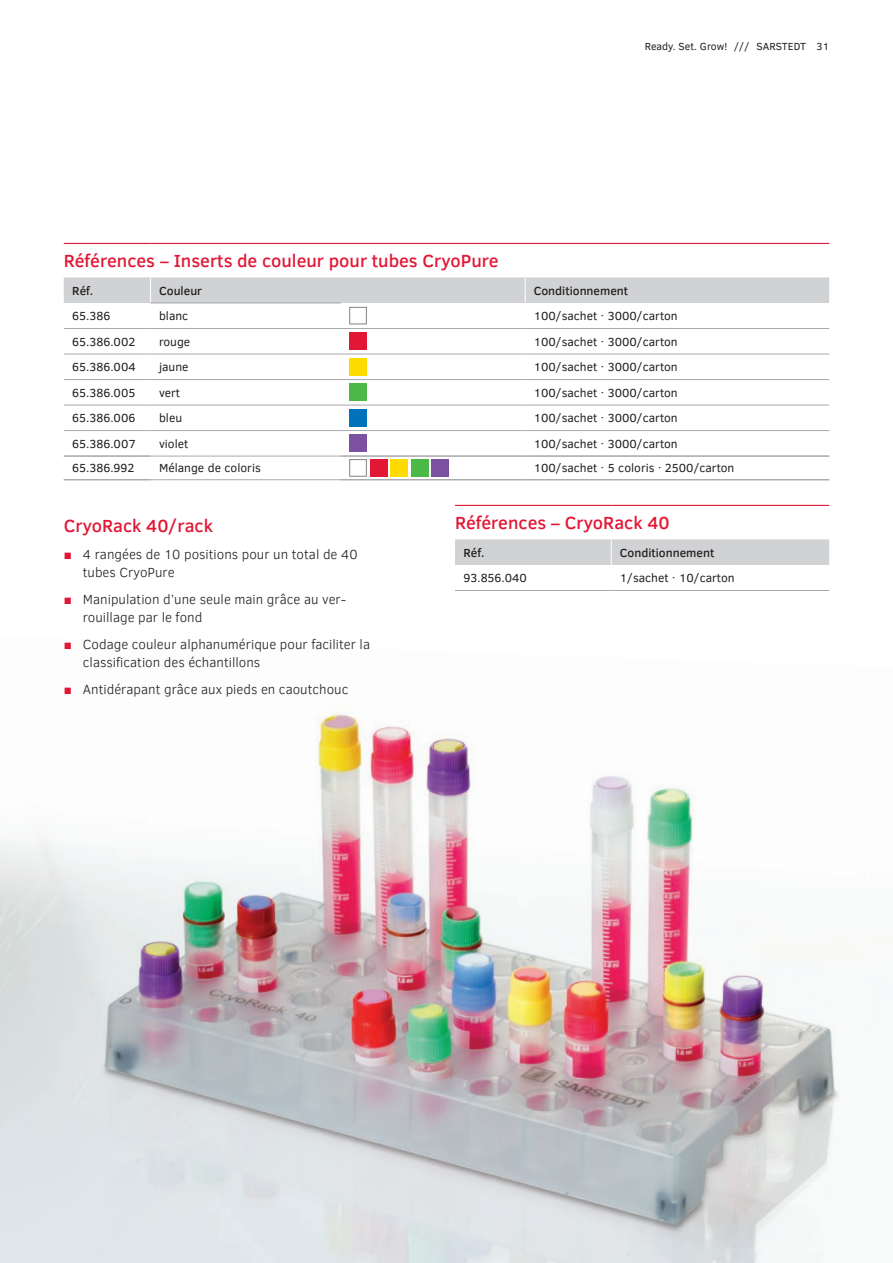
<style>
.page{position:relative;width:893px;height:1263px;background:#fff}
.page>*{position:absolute;margin:0;border:0;box-sizing:border-box;transform-origin:0 0}
.t1{font:500 18px "Clear Sans";color:#e21736}
.t2{font:300 13.5px/18px "Clear Sans";color:#231f20}
.t3{font:12px "Clear Sans";color:#231f20}
.t4{font:500 12px "Clear Sans";color:#231f20}
.t5{font:10.5px "Clear Sans";color:#231f20}
.s1{font-weight:400;color:#e21736}
</style>
<div class="page">
<img style="left:0;top:714px;width:840px;height:549px">
<hr style="left:64px;top:243px;width:87px;height:1px;background:#e21736">
<hr style="left:151px;top:243px;width:190px;height:1px;background:#e21736">
<hr style="left:341px;top:243px;width:184px;height:1px;background:#e21736">
<hr style="left:525px;top:243px;width:304px;height:1px;background:#e21736">
<div style="left:64px;top:277px;width:765px;height:26px;background:#d1d2d4"></div>
<hr style="left:64px;top:328px;width:87px;height:1px;background:#a8a9ad">
<hr style="left:341px;top:328px;width:184px;height:1px;background:#a8a9ad">
<hr style="left:525px;top:328px;width:304px;height:1px;background:#a8a9ad">
<hr style="left:64px;top:354px;width:87px;height:1px;background:#a8a9ad">
<hr style="left:341px;top:354px;width:184px;height:1px;background:#a8a9ad">
<hr style="left:525px;top:354px;width:304px;height:1px;background:#a8a9ad">
<hr style="left:64px;top:379px;width:87px;height:1px;background:#a8a9ad">
<hr style="left:341px;top:379px;width:184px;height:1px;background:#a8a9ad">
<hr style="left:525px;top:379px;width:304px;height:1px;background:#a8a9ad">
<hr style="left:64px;top:405px;width:87px;height:1px;background:#a8a9ad">
<hr style="left:341px;top:405px;width:184px;height:1px;background:#a8a9ad">
<hr style="left:525px;top:405px;width:304px;height:1px;background:#a8a9ad">
<hr style="left:64px;top:430px;width:87px;height:1px;background:#a8a9ad">
<hr style="left:341px;top:430px;width:184px;height:1px;background:#a8a9ad">
<hr style="left:525px;top:430px;width:304px;height:1px;background:#a8a9ad">
<hr style="left:64px;top:456px;width:87px;height:1px;background:#a8a9ad">
<hr style="left:341px;top:456px;width:184px;height:1px;background:#a8a9ad">
<hr style="left:525px;top:456px;width:304px;height:1px;background:#a8a9ad">
<hr style="left:64px;top:479px;width:87px;height:1px;background:#a8a9ad">
<hr style="left:64px;top:480px;width:87px;height:1px;background:#a8a9ad">
<hr style="left:341px;top:479px;width:184px;height:1px;background:#a8a9ad">
<hr style="left:341px;top:480px;width:184px;height:1px;background:#a8a9ad">
<hr style="left:525px;top:479px;width:304px;height:1px;background:#a8a9ad">
<hr style="left:525px;top:480px;width:304px;height:1px;background:#a8a9ad">
<hr style="left:151px;top:328px;width:190px;height:1px;background:#a8a9ad">
<hr style="left:151px;top:354px;width:190px;height:1px;background:#a8a9ad">
<hr style="left:151px;top:379px;width:190px;height:1px;background:#a8a9ad">
<hr style="left:151px;top:405px;width:190px;height:1px;background:#a8a9ad">
<hr style="left:151px;top:430px;width:190px;height:1px;background:#a8a9ad">
<hr style="left:151px;top:456px;width:190px;height:1px;background:#a8a9ad">
<hr style="left:151px;top:479px;width:190px;height:1px;background:#a8a9ad">
<hr style="left:150px;top:303px;width:191px;height:1px;background:#a8a9ad">
<div style="left:350px;top:307px;width:17px;height:17px;border:1px solid #808285"></div>
<div style="left:350px;top:333px;width:17px;height:17px;background:#e21736"></div>
<div style="left:350px;top:358px;width:17px;height:17px;background:#ffdc01"></div>
<div style="left:350px;top:384px;width:17px;height:17px;background:#4cb848"></div>
<div style="left:350px;top:409px;width:17px;height:17px;background:#0072bc"></div>
<div style="left:350px;top:435px;width:17px;height:17px;background:#7c51a1"></div>
<div style="left:350px;top:459px;width:17px;height:17px;border:1px solid #808285"></div>
<div style="left:370px;top:459px;width:17px;height:17px;background:#e21736"></div>
<div style="left:391px;top:459px;width:17px;height:17px;background:#ffdc01"></div>
<div style="left:411px;top:459px;width:17px;height:17px;background:#4cb848"></div>
<div style="left:432px;top:459px;width:17px;height:17px;background:#7c51a1"></div>
<hr style="left:455px;top:505px;width:156px;height:1px;background:#e21736">
<hr style="left:611px;top:505px;width:218px;height:1px;background:#e21736">
<div style="left:455px;top:539px;width:374px;height:26px;background:#d1d2d4"></div>
<hr style="left:455px;top:590px;width:156px;height:1px;background:#a8a9ad">
<hr style="left:611px;top:590px;width:218px;height:1px;background:#a8a9ad">
<p class="t5" style="left:645px;top:39px;width:186px">Ready. Set. Grow! /// SARSTEDT 31</p>
<h1 class="t1" style="left:64px;top:248px;width:436px">Références – Inserts de couleur pour tubes CryoPure</h1>
<p class="t4" style="left:72px;top:282px;width:22px">Réf.</p>
<p class="t4" style="left:159px;top:282px;width:45px">Couleur</p>
<p class="t4" style="left:534px;top:282px;width:96px">Conditionnement</p>
<p class="t3" style="left:72px;top:308px;width:40px">65.386</p>
<p class="t3" style="left:159px;top:308px;width:31px">blanc</p>
<p class="t3" style="left:534px;top:308px;width:146px">100/sachet · 3000/carton</p>
<p class="t3" style="left:72px;top:333px;width:65px">65.386.002</p>
<p class="t3" style="left:159px;top:333px;width:33px">rouge</p>
<p class="t3" style="left:534px;top:333px;width:146px">100/sachet · 3000/carton</p>
<p class="t3" style="left:72px;top:359px;width:65px">65.386.004</p>
<p class="t3" style="left:159px;top:359px;width:31px">jaune</p>
<p class="t3" style="left:534px;top:359px;width:146px">100/sachet · 3000/carton</p>
<p class="t3" style="left:72px;top:384px;width:65px">65.386.005</p>
<p class="t3" style="left:159px;top:384px;width:23px">vert</p>
<p class="t3" style="left:534px;top:384px;width:146px">100/sachet · 3000/carton</p>
<p class="t3" style="left:72px;top:410px;width:65px">65.386.006</p>
<p class="t3" style="left:159px;top:410px;width:25px">bleu</p>
<p class="t3" style="left:534px;top:410px;width:146px">100/sachet · 3000/carton</p>
<p class="t3" style="left:72px;top:436px;width:65px">65.386.007</p>
<p class="t3" style="left:159px;top:436px;width:31px">violet</p>
<p class="t3" style="left:534px;top:436px;width:146px">100/sachet · 3000/carton</p>
<p class="t3" style="left:72px;top:460px;width:64px">65.386.992</p>
<p class="t3" style="left:159px;top:460px;width:103px">Mélange de coloris</p>
<p class="t3" style="left:534px;top:460px;width:202px">100/sachet · 5 coloris · 2500/carton</p>
<h1 class="t1" style="left:64px;top:513px;width:151px">CryoRack 40/rack</h1>
<p class="t2" style="left:83px;top:545px;width:276px;text-indent:-19px"><span class="s1">■</span> 4 rangées de 10 positions pour un total de 40 tubes CryoPure</p>
<p class="t2" style="left:83px;top:590px;width:265px;text-indent:-19px"><span class="s1">■</span> Manipulation d’une seule main grâce au ver&shy;rouillage par le fond</p>
<p class="t2" style="left:83px;top:635px;width:289px;text-indent:-19px"><span class="s1">■</span> Codage couleur alphanumérique pour faciliter la classification des échantillons</p>
<p class="t2" style="left:64px;top:680px;width:286px"><span class="s1">■</span> Antidérapant grâce aux pieds en caoutchouc</p>
<h1 class="t1" style="left:455px;top:510px;width:216px">Références – CryoRack 40</h1>
<p class="t4" style="left:463px;top:544px;width:22px">Réf.</p>
<p class="t4" style="left:620px;top:544px;width:96px">Conditionnement</p>
<p class="t3" style="left:463px;top:570px;width:65px">93.856.040</p>
<p class="t3" style="left:620px;top:570px;width:116px">1/sachet · 10/carton</p>
</div>
